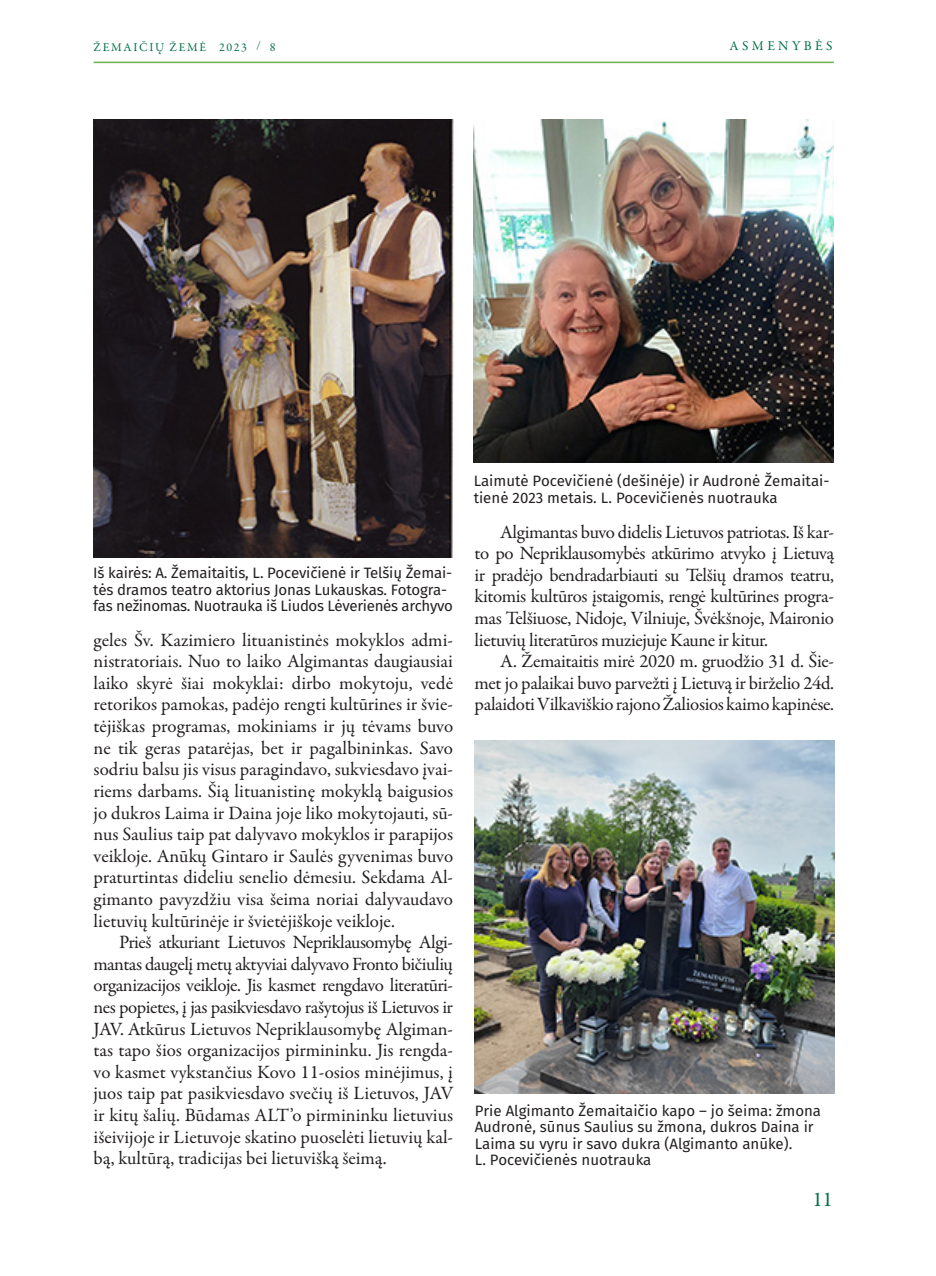
<style>
.page{position:relative;width:936px;height:1276px;background:#fff}
.page>*{position:absolute;margin:0;border:0;box-sizing:border-box;transform-origin:0 0}
.t1{font:21px "Garamond Premr Pro";color:#017045}
.tekstas{font:18.9px/21.6px "Garamond Premr Pro";letter-spacing:-.015em;color:#231f20;text-align:justify}
.parašas{font:15px/16.5px "Fira Sans";color:#231f20}
.parašas-2{font:15px/16.5px "Fira Sans";letter-spacing:-.02em;color:#231f20}
.t2{font:13.5px "Garamond Premr Pro";letter-spacing:.25em;color:#017045}
.t3{font:12px "Garamond Premr Pro";letter-spacing:.14em;color:#017045}
</style>
<div class="page">
<hr style="left:94px;top:62px;width:739px;height:1px;background:#6fb048">
<img style="left:473px;top:120px;width:360px;height:342px">
<img style="left:474px;top:740px;width:360px;height:353px">
<img style="left:93px;top:119px;width:360px;height:438px">
<p class="t3" style="left:94px;top:40px;width:184px">ŽEMAIČIŲ ŽEMĖ 2023 / 8</p>
<p class="t2" style="left:729px;top:38px;width:104px">ASMENYBĖS</p>
<p class="parašas" style="left:93px;top:566px;width:360px">Iš kairės: A. Žemaitaitis, L. Pocevičienė ir Telšių Žemai-</p>
<p class="parašas-2" style="left:93px;top:582px;width:361px">tės dramos teatro aktorius Jonas Lukauskas. Fotogra&shy;fas nežinomas. Nuotrauka iš Liudos Lėverienės archyvo</p>
<p class="tekstas" style="left:94px;top:629px;width:361px">geles Šv. Kazimiero lituanistinės mokyklos admi&shy;nistratoriais. Nuo to laiko Algimantas daugiausiai laiko skyrė šiai mokyklai: dirbo mokytoju, vedė retorikos pamokas, padėjo rengti kultūrines ir švie&shy;tėjiškas programas, mokiniams ir jų tėvams buvo ne tik geras patarėjas, bet ir pagalbininkas. Savo sodriu balsu jis visus paragindavo, sukviesdavo įvai&shy;riems darbams. Šią lituanistinę mokyklą baigusios jo dukros Laima ir Daina joje liko mokytojauti, sū&shy;nus Saulius taip pat dalyvavo mokyklos ir parapijos veikloje. Anūkų Gintaro ir Saulės gyvenimas buvo praturtintas dideliu senelio dėmesiu. Sekdama Al&shy;gimanto pavyzdžiu visa šeima noriai dalyvaudavo lietuvių kultūrinėje ir švietėjiškoje veikloje.</p>
<p class="tekstas" style="left:94px;top:932px;width:361px;text-indent:26px">Prieš atkuriant Lietuvos Nepriklausomybę Algi&shy;mantas daugelį metų aktyviai dalyvavo Fronto bičiulių organizacijos veikloje. Jis kasmet rengdavo literatūri&shy;nes popietes, į jas pasikviesdavo rašytojus iš Lietuvos ir JAV. Atkūrus Lietuvos Nepriklausomybę Algiman&shy;tas tapo šios organizacijos pirmininku. Jis rengda&shy;vo kasmet vykstančius Kovo 11-osios minėjimus, į juos taip pat pasikviesdavo svečių iš Lietuvos, JAV ir kitų šalių. Būdamas ALT’o pirmininku lietuvius išeivijoje ir Lietuvoje skatino puoselėti lietuvių kal&shy;bą, kultūrą, tradicijas bei lietuvišką šeimą.</p>
<p class="parašas" style="left:473px;top:474px;width:357px">Laimutė Pocevičienė (dešinėje) ir Audronė Žemaitai&shy;tienė 2023 metais. L. Pocevičienės nuotrauka</p>
<p class="tekstas" style="left:474px;top:521px;width:361px;text-indent:26px">Algimantas buvo didelis Lietuvos patriotas. Iš kar&shy;to po Nepriklausomybės atkūrimo atvyko į Lietuvą ir pradėjo bendradarbiauti su Telšių dramos teatru, kitomis kultūros įstaigomis, rengė kultūrines progra&shy;mas Telšiuose, Nidoje, Vilniuje, Švėkšnoje, Maironio lietuvių literatūros muziejuje Kaune ir kitur.</p>
<p class="tekstas" style="left:474px;top:651px;width:361px;text-indent:26px">A. Žemaitaitis mirė 2020 m. gruodžio 31 d. Šie&shy;met jo palaikai buvo parvežti į Lietuvą ir birželio 24d. palaidoti Vilkaviškio rajono Žaliosios kaimo kapinėse.</p>
<p class="parašas" style="left:474px;top:1103px;width:348px">Prie Algimanto Žemaitaičio kapo – jo šeima: žmona<br>Audronė, sūnus Saulius su žmona, dukros Daina ir</p>
<p class="parašas" style="left:474px;top:1136px;width:319px">Laima su vyru ir savo dukra (Algimanto anūke).</p>
<p class="parašas" style="left:474px;top:1152px;width:178px">L. Pocevičienės nuotrauka</p>
<p class="t1" style="left:812px;top:1186px;width:22px">11</p>
</div>
